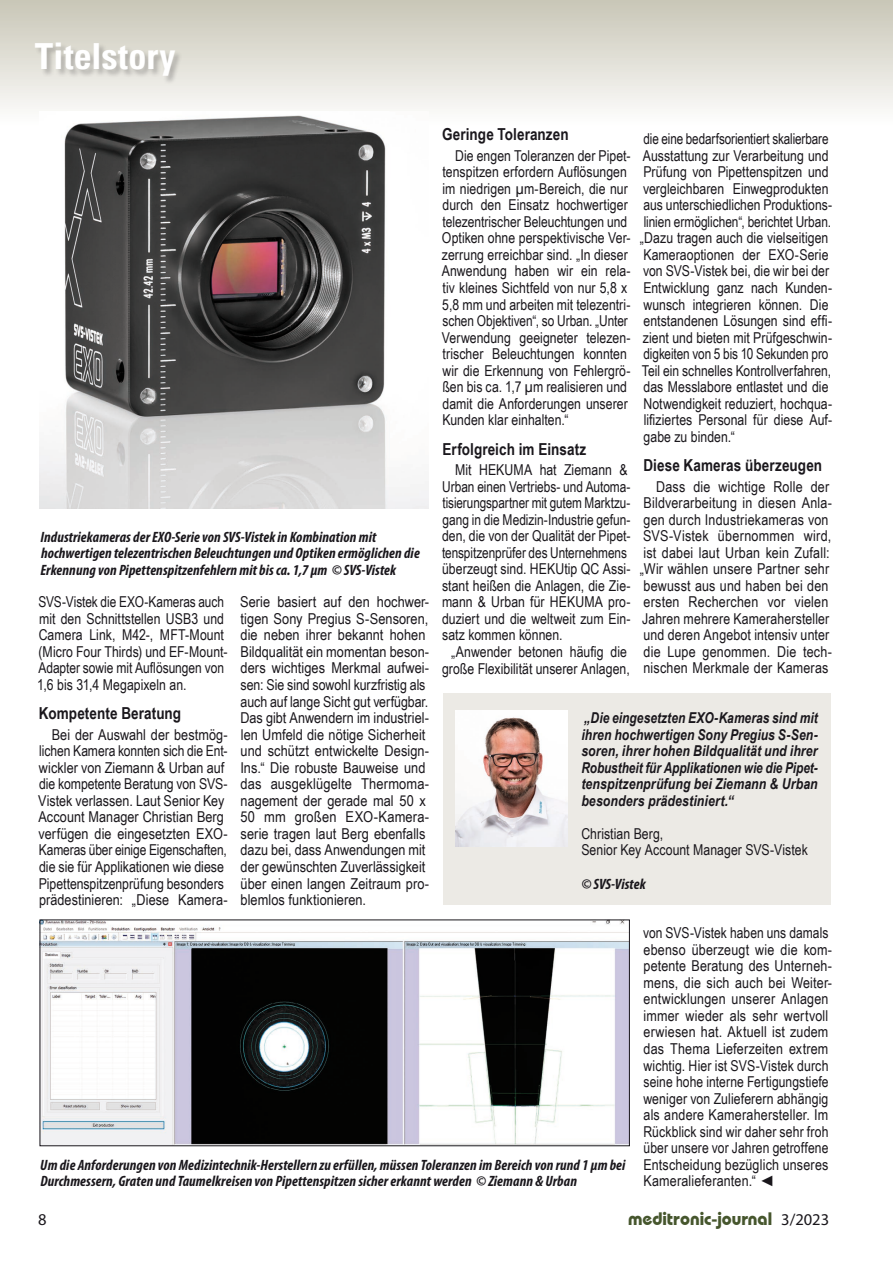
<style>
.page{position:relative;width:893px;height:1263px;background:#fff}
.page>*{position:absolute;margin:0;border:0;box-sizing:border-box;transform-origin:0 0}
.t1{font:700 condensed 36px "Univers";letter-spacing:.005em;color:#fff}
.t2{font:700 18px "Bauhaus IT Cby BT";color:#46562d}
.t3{font:700 16.5px "Arial Narrow";letter-spacing:.005em;color:#1a171c}
.t4{font:16.5px "Myriad Pro";color:#1a171c}
.t5{font:15px/16.5px "Arial Narrow";letter-spacing:.005em;color:#1a171c}
.t6{font:15px/16.5px "Arial Narrow";letter-spacing:.005em;color:#1a171c;scale:.95 1}
.t7{font:15px/16.5px "Arial Narrow";letter-spacing:.005em;color:#1a171c;scale:1.04 1}
.t8{font:italic 700 condensed 15px/16.5px "Myriad Pro";letter-spacing:.005em;color:#1a171c}
.t9{font:italic 700 15px/16.5px "Arial Narrow";letter-spacing:.005em;color:#1a171c;text-align:justify}
.s1{font-family:"Myriad Pro";font-weight:400;font-size:16.5px;color:#1a171c}
</style>
<div class="page">
<div style="left:0;top:0;width:893px;height:128px;background:linear-gradient(to bottom,#c8c6b6,#fffffe)"></div>
<div style="left:35px;top:43px;width:149px;height:42px;background:#1a171c;opacity:.25"></div>
<div style="left:442px;top:694px;width:388px;height:211px;background:#eceae5"></div>
<img style="left:455px;top:711px;width:113px;height:135px">
<img style="left:40px;top:112px;width:389px;height:396px">
<img style="left:42px;top:922px;width:586px;height:222px">
<h1 class="t1" style="left:35px;top:34px;width:142px">Titelstory</h1>
<p class="t8" style="left:40px;top:528px;width:381px">Industriekameras der EXO-Serie von SVS-Vistek in Kombination mit hochwertigen telezentrischen Beleuchtungen und Optiken ermöglichen die<br>Erkennung von Pipettenspitzenfehlern mit bis ca. 1,7 µm © SVS-Vistek</p>
<p class="t5" style="left:37px;top:593px;width:192px">SVS-Vistek die EXO-Kameras auch mit den Schnittstellen USB3 und<br>Camera Link, M42-, MFT-Mount (Micro Four Thirds) und EF-Mount-<br>Adapter sowie mit Auflösungen von<br>1,6 bis 31,4 Megapixeln an.</p>
<p class="t3" style="left:39px;top:701px;width:144px">Kompetente Beratung</p>
<p class="t5" style="left:38px;top:725px;width:191px;text-indent:13px">Bei der Auswahl der bestmög&shy;lichen Kamera konnten sich die Ent&shy;wickler von Ziemann &amp; Urban auf die kompetente Beratung von SVS-Vistek verlassen. Laut Senior Key Account Manager Christian Berg verfügen die eingesetzten EXO-Kameras über einige Eigenschaften, die sie für Applikationen wie diese Pipettenspitzenprüfung besonders prädestinieren: „Diese Kamera-</p>
<p class="t7" style="left:240px;top:593px;width:183px">Serie basiert auf den hochwer&shy;tigen Sony Pregius S-Sensoren, die neben ihrer bekannt hohen<br>Bildqualität ein momentan beson&shy;ders wichtiges Merkmal aufwei&shy;sen: Sie sind sowohl kurzfristig als auch auf lange Sicht gut verfügbar.<br>Das gibt Anwendern im industriel&shy;len Umfeld die nötige Sicherheit und schützt entwickelte Design-<br>Ins.“ Die robuste Bauweise und das ausgeklügelte Thermoma&shy;nagement der gerade mal 50 x<br>50 mm großen EXO-Kamera&shy;serie tragen laut Berg ebenfalls dazu bei, dass Anwendungen mit der gewünschten Zuverlässigkeit über einen langen Zeitraum pro&shy;blemlos funktionieren.</p>
<p class="t3" style="left:442px;top:121px;width:128px">Geringe Toleranzen</p>
<p class="t5" style="left:442px;top:147px;width:190px;text-indent:13px">Die engen Toleranzen der Pipet&shy;tenspitzen erfordern Auflösungen im niedrigen µm-Bereich, die nur durch den Einsatz hochwertiger telezentrischer Beleuchtungen und Optiken ohne perspektivische Ver&shy;zerrung erreichbar sind. „In dieser Anwendung haben wir ein rela&shy;tiv kleines Sichtfeld von nur 5,8 x 5,8 mm und arbeiten mit telezentri&shy;schen Objektiven“, so Urban. „Unter Verwendung geeigneter telezen&shy;trischer Beleuchtungen konnten wir die Erkennung von Fehlergrö&shy;ßen bis ca. 1,7 µm realisieren und damit die Anforderungen unserer Kunden klar einhalten.“</p>
<p class="t3" style="left:442px;top:436px;width:145px">Erfolgreich im Einsatz</p>
<p class="t5" style="left:442px;top:461px;width:190px;text-indent:13px">Mit HEKUMA hat Ziemann &amp;<br>Urban einen Vertriebs- und Automa&shy;tisierungspartner mit gutem Marktzu&shy;gang in die Medizin-Industrie gefun&shy;den, die von der Qualität der Pipet&shy;tenspitzenprüfer des Unternehmens überzeugt sind. HEKUtip QC Assi&shy;stant heißen die Anlagen, die Zie&shy;mann &amp; Urban für HEKUMA pro&shy;duziert und die weltweit zum Ein&shy;satz kommen können.</p>
<p class="t5" style="left:442px;top:643px;width:189px;text-align:center">„Anwender betonen häufig die große Flexibilität unserer Anlagen,</p>
<p class="t6" style="left:640px;top:130px;width:204px">die eine bedarfsorientiert skalierbare Ausstattung zur Verarbeitung und Prüfung von Pipettenspitzen und vergleichbaren Einwegprodukten aus unterschiedlichen Produktions&shy;linien ermöglichen“, berichtet Urban. „Dazu tragen auch die vielseitigen Kameraoptionen der EXO-Serie von SVS-Vistek bei, die wir bei der Entwicklung ganz nach Kunden&shy;wunsch integrieren können. Die entstandenen Lösungen sind effi&shy;zient und bieten mit Prüfgeschwin&shy;digkeiten von 5 bis 10 Sekunden pro Teil ein schnelles Kontrollverfahren, das Messlabore entlastet und die Notwendigkeit reduziert, hochqua&shy;lifiziertes Personal für diese Auf&shy;gabe zu binden.“</p>
<p class="t3" style="left:643px;top:453px;width:180px">Diese Kameras überzeugen</p>
<p class="t5" style="left:640px;top:477px;width:194px;text-indent:16px">Dass die wichtige Rolle der<br>Bildverarbeitung in diesen Anla&shy;gen durch Industriekameras von<br>SVS-Vistek übernommen wird, ist dabei laut Urban kein Zufall: „Wir wählen unsere Partner sehr bewusst aus und haben bei den ersten Recherchen vor vielen<br>Jahren mehrere Kamerahersteller und deren Angebot intensiv unter die Lupe genommen. Die tech&shy;nischen Merkmale der Kameras</p>
<p class="t9" style="left:581px;top:709px;width:238px">„Die eingesetzten EXO-Kameras sind mit ihren hochwertigen Sony Pregius S-Sen&shy;soren, ihrer hohen Bildqualität und ihrer Robustheit für Applikationen wie die Pipet&shy;tenspitzenprüfung bei Ziemann &amp; Urban besonders prädestiniert.“</p>
<p class="t5" style="left:581px;top:825px;width:228px">Christian Berg,<br>Senior Key Account Manager SVS-Vistek</p>
<p class="t8" style="left:581px;top:875px;width:66px">© SVS-Vistek</p>
<p class="t8" style="left:40px;top:1156px;width:587px">Um die Anforderungen von Medizintechnik-Herstellern zu erfüllen, müssen Toleranzen im Bereich von rund 1 µm bei<br>Durchmessern, Graten und Taumelkreisen von Pipettenspitzen sicher erkannt werden © Ziemann &amp; Urban</p>
<p class="t5" style="left:643px;top:924px;width:191px">von SVS-Vistek haben uns damals ebenso überzeugt wie die kom&shy;petente Beratung des Unterneh&shy;mens, die sich auch bei Weiter&shy;entwicklungen unserer Anlagen immer wieder als sehr wertvoll erwiesen hat. Aktuell ist zudem das Thema Lieferzeiten extrem wichtig. Hier ist SVS-Vistek durch seine hohe interne Fertigungstiefe weniger von Zulieferern abhängig als andere Kamerahersteller. Im<br>Rückblick sind wir daher sehr froh über unsere vor Jahren getroffene<br>Entscheidung bezüglich unseres<br>Kameralieferanten.“ ◄</p>
<p class="t4" style="left:38px;top:1209px;width:10px">8</p>
<p class="t2" style="left:628px;top:1207px;width:203px">meditronic-journal <span class="s1">3/2023</span></p>
</div>
